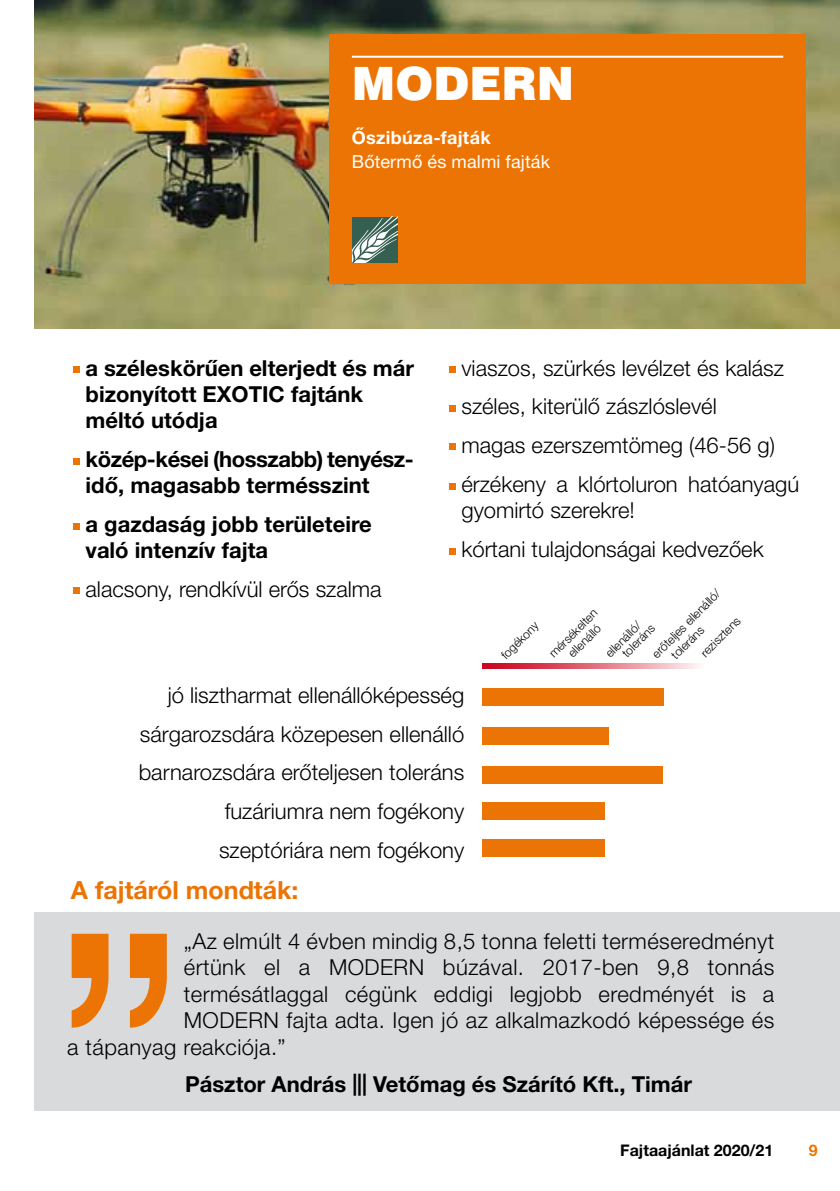
<style>
.page{position:relative;width:840px;height:1191px;background:#fff}
.page>*{position:absolute;margin:0;border:0;box-sizing:border-box;transform-origin:0 0}
.t1{font:46px "Swiss 721 Black HU Normal";color:#fff}
.t2{font:700 25px "Helvetica Neue LT Pro";color:#ec7404}
.t3{font:300 22px/38.6px "Helvetica Neue LT Pro";color:#000}
.t4{font:300 22px "Helvetica Neue LT Pro";letter-spacing:.02em;color:#000}
.t5{font:700 22px/26.4px "Helvetica Neue LT Pro";color:#000}
.t6{font:700 22px/26.4px "Helvetica Neue LT Pro";letter-spacing:-.02em;color:#000}
.t7{font:18px "Helvetica Neue LT Pro";letter-spacing:.01em;color:#fff}
.t8{font:700 18px "Helvetica Neue LT Pro";letter-spacing:.015em;color:#fff}
.t9{font:700 16px "Helvetica Neue LT Pro";color:#000}
.t10{font:700 16px "Helvetica Neue LT Pro";color:#ec7404}
.t11{font:300 12px/13.4px "Helvetica Neue LT Pro";color:#000}
</style>
<div class="page">
<div style="left:34px;top:912px;width:805px;height:198px;background:#d9dadb"></div>
<div style="left:73px;top:366px;width:7px;height:7px;background:#ec7404"></div>
<div style="left:73px;top:587px;width:7px;height:7px;background:#ec7404"></div>
<div style="left:73px;top:458px;width:7px;height:7px;background:#ec7404"></div>
<div style="left:73px;top:523px;width:7px;height:7px;background:#ec7404"></div>
<div style="left:449px;top:366px;width:7px;height:7px;background:#ec7404"></div>
<div style="left:449px;top:405px;width:7px;height:7px;background:#ec7404"></div>
<div style="left:449px;top:483px;width:7px;height:6px;background:#ec7404"></div>
<div style="left:482px;top:688px;width:181px;height:17px;background:#ec7404"></div>
<svg style="left:72px;top:933px;width:95px;height:94px"></svg>
<div style="left:482px;top:727px;width:126px;height:17px;background:#ec7404"></div>
<div style="left:482px;top:766px;width:180px;height:17px;background:#ec7404"></div>
<div style="left:482px;top:802px;width:122px;height:18px;background:#ec7404"></div>
<svg style="left:482px;top:663px;width:217px;height:6px"></svg>
<img style="left:34px;top:0;width:805px;height:329px">
<div style="left:329px;top:34px;width:476px;height:249px;background:#ec7404"></div>
<hr style="left:351px;top:56px;width:431px;height:2px;background:#fff">
<div style="left:449px;top:443px;width:7px;height:7px;background:#ec7404"></div>
<div style="left:449px;top:548px;width:7px;height:7px;background:#ec7404"></div>
<div style="left:482px;top:839px;width:122px;height:18px;background:#ec7404"></div>
<svg style="left:352px;top:217px;width:45px;height:45px"></svg>
<h1 class="t1" style="left:351px;top:56px;width:224px">MODERN</h1>
<p class="t8" style="left:351px;top:126px;width:140px">Őszibúza-fajták</p>
<p class="t7" style="left:351px;top:151px;width:199px">Bőtermő és malmi fajták</p>
<p class="t5" style="left:85px;top:354px;width:329px">a széleskörűen elterjedt és már bizonyított EXOTIC fajtánk méltó utódja</p>
<p class="t6" style="left:85px;top:445px;width:329px">közép-kései (hosszabb) tenyész&shy;idő, magasabb termésszint</p>
<p class="t5" style="left:85px;top:510px;width:287px">a gazdaság jobb területeire való intenzív fajta</p>
<p class="t3" style="left:85px;top:569px;width:297px">alacsony, rendkívül erős szalma</p>
<p class="t3" style="left:461px;top:348px;width:339px">viaszos, szürkés levélzet és kalász széles, kiterülő zászlóslevél<br>magas ezerszemtömeg (46-56 g) érzékeny a klórtoluron hatóanyagú</p>
<p class="t3" style="left:461px;top:490px;width:303px">gyomirtó szerekre!<br>kórtani tulajdonságai kedvezőek</p>
<p class="t11" style="left:498px;top:652px;width:49px;rotate:-45deg">fogékony</p>
<p class="t11" style="left:657px;top:641px;width:79px;line-height:14.2px;text-indent:-13px;rotate:-45deg">erőteljes ellenálló/ toleráns</p>
<p class="t11" style="left:546px;top:650px;width:64px;text-align:center;rotate:-45deg">mérsékelten ellenálló</p>
<p class="t11" style="left:611px;top:642px;width:42px;line-height:11.8px;text-indent:-12px;rotate:-45deg">ellenálló/ toleráns</p>
<p class="t11" style="left:697px;top:650px;width:52px;rotate:-45deg">rezisztens</p>
<p class="t3" style="left:139px;top:675px;width:327px;text-align:right">jó lisztharmat ellenállóképesség sárgarozsdára közepesen ellenálló barnarozsdára erőteljesen toleráns fuzáriumra nem fogékony szeptóriára nem fogékony</p>
<p class="t2" style="left:71px;top:874px;width:229px">A fajtáról mondták:</p>
<p class="t4" style="left:184px;top:927px;width:591px">„Az elmúlt 4 évben mindig 8,5 tonna feletti terméseredményt</p>
<p class="t4" style="left:184px;top:954px;width:591px">értünk el a MODERN búzával. 2017-ben 9,8 tonnás</p>
<p class="t4" style="left:184px;top:980px;width:591px">termésátlaggal cégünk eddigi legjobb eredményét is a</p>
<p class="t4" style="left:184px;top:1007px;width:591px">MODERN fajta adta. Igen jó az alkalmazkodó képessége és</p>
<p class="t4" style="left:67px;top:1033px;width:220px">a tápanyag reakciója.”</p>
<p class="t5" style="left:185px;top:1070px;width:508px">Pásztor András ||| Vetőmag és Szárító Kft., Timár</p>
<p class="t9" style="left:620px;top:1140px;width:154px">Fajtaajánlat 2020/21</p>
<p class="t10" style="left:808px;top:1140px;width:10px">9</p>
</div>
